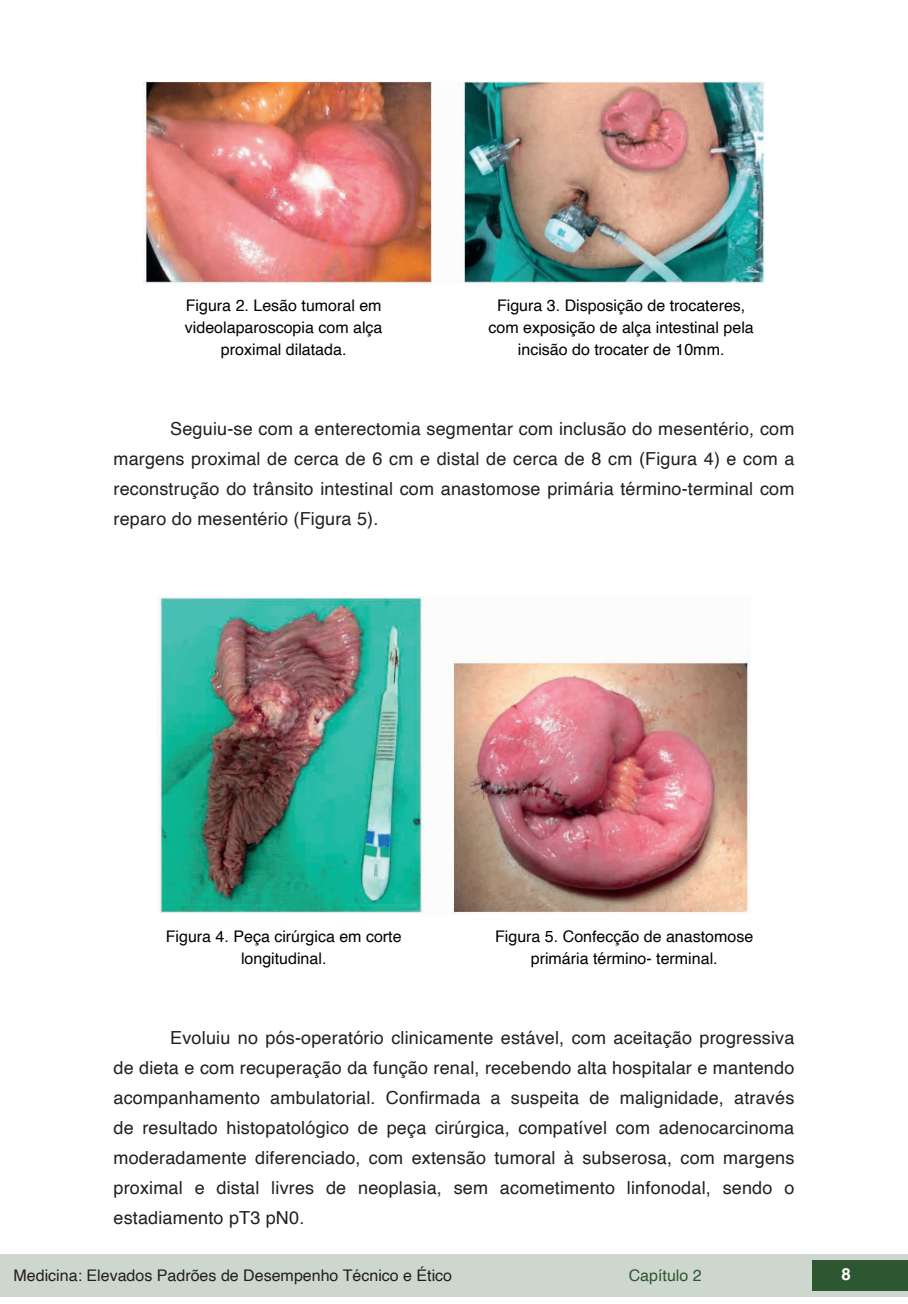
<style>
.page{position:relative;width:908px;height:1304px;background:#fff}
.page>*{position:absolute;margin:0;border:0;box-sizing:border-box;transform-origin:0 0}
.t1{font:18px/30px "Helvetica";letter-spacing:.01em;color:#231f20;text-align:justify}
.t2{font:700 16.8px "Helvetica";color:#fff}
.t3{font:16px/22px "Helvetica";color:#000;text-align:center}
.t4{font:16px "Helvetica";color:#231f20}
.t5{font:16px "Helvetica";color:#2d5730}
</style>
<div class="page">
<div style="left:0;top:1254px;width:906px;height:43px;background:#cdd7ce"></div>
<div style="left:812px;top:1261px;width:95px;height:30px;background:#2d5730"></div>
<img style="left:144px;top:82px;width:619px;height:201px">
<img style="left:157px;top:597px;width:593px;height:316px">
<p class="t3" style="left:185px;top:295px;width:199px">Figura 2. Lesão tumoral em videolaparoscopia com alça proximal dilatada.</p>
<p class="t3" style="left:488px;top:295px;width:267px">Figura 3. Disposição de trocateres, com exposição de alça intestinal pela incisão do trocater de 10mm.</p>
<p class="t1" style="left:113px;top:414px;width:682px;text-indent:57px">Seguiu-se com a enterectomia segmentar com inclusão do mesentério, com margens proximal de cerca de 6 cm e distal de cerca de 8 cm (Figura 4) e com a reconstrução do trânsito intestinal com anastomose primária término-terminal com reparo do mesentério (Figura 5).</p>
<p class="t3" style="left:166px;top:926px;width:237px">Figura 4. Peça cirúrgica em corte longitudinal.</p>
<p class="t3" style="left:495px;top:926px;width:259px">Figura 5. Confecção de anastomose primária término- terminal.</p>
<p class="t1" style="left:113px;top:1023px;width:682px;text-indent:57px">Evoluiu no pós-operatório clinicamente estável, com aceitação progressiva de dieta e com recuperação da função renal, recebendo alta hospitalar e mantendo acompanhamento ambulatorial. Confirmada a suspeita de malignidade, através de resultado histopatológico de peça cirúrgica, compatível com adenocarcinoma moderadamente diferenciado, com extensão tumoral à subserosa, com margens proximal e distal livres de neoplasia, sem acometimento linfonodal, sendo o estadiamento pT3 pN0.</p>
<p class="t4" style="left:14px;top:1263px;width:440px">Medicina: Elevados Padrões de Desempenho Técnico e Ético</p>
<p class="t5" style="left:628px;top:1263px;width:74px">Capítulo 2</p>
<p class="t2" style="left:841px;top:1264px;width:11px">8</p>
</div>
